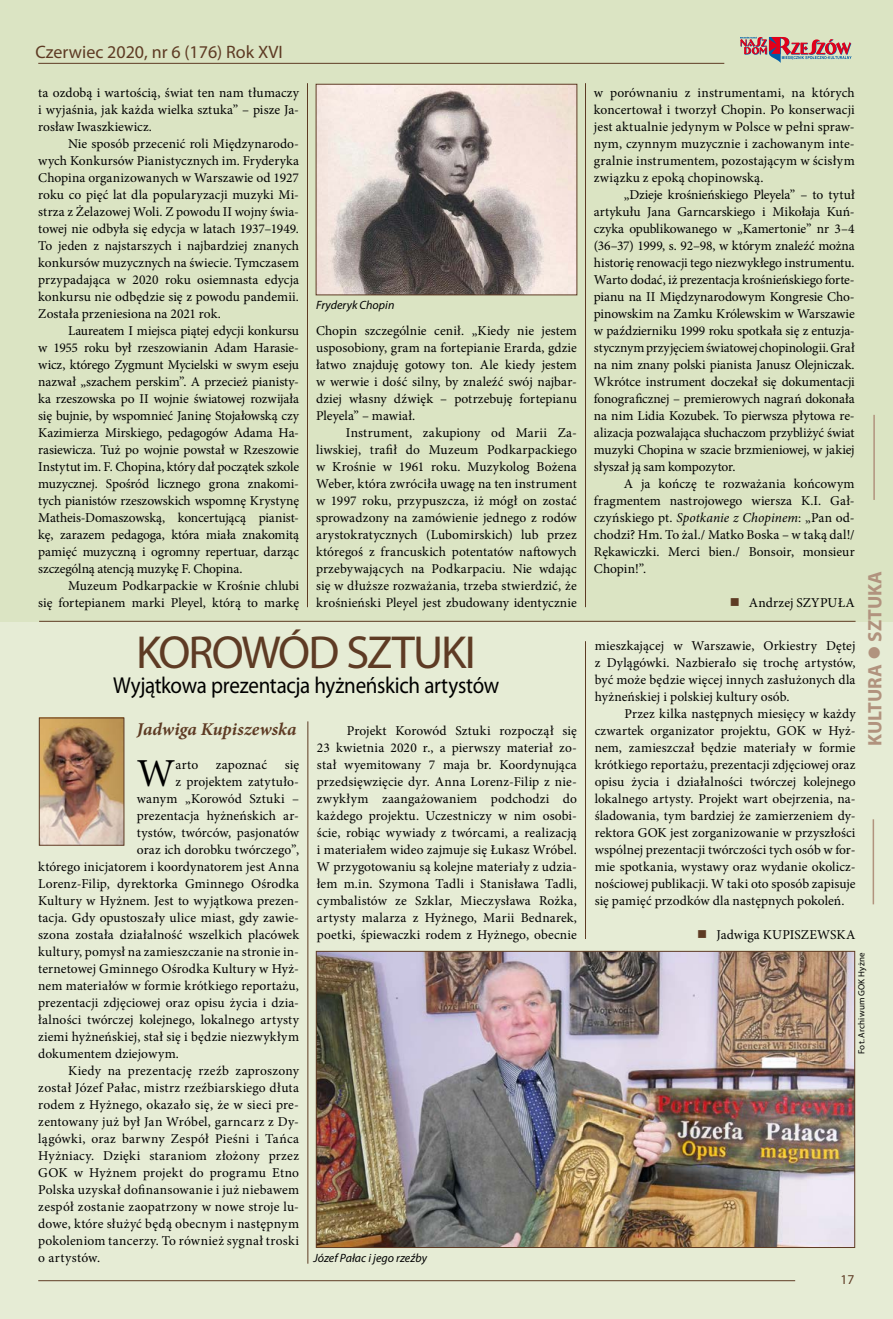
<style>
.page{position:relative;width:893px;height:1319px;background:#fff}
.page>*{position:absolute;margin:0;border:0;box-sizing:border-box;transform-origin:0 0}
.t1{font:46.5px "Myriad Pro";letter-spacing:-.04em;color:#5e3b24}
.t2{font:39.6px "Minion Pro";color:#000}
.t3{font:23.1px "Myriad Pro";letter-spacing:-.015em;color:#000;scale:.91 1}
.t4{font:700 19.5px "Myriad Pro";color:#b1937e}
.t5{font:18px "Myriad Pro";color:#5e3b24}
.t6{font:italic 700 18px "Minion Pro";letter-spacing:.005em;color:#5e3b24}
.t7{font:13.5px/17px "Minion Pro";letter-spacing:.01em;color:#000;text-align:justify}
.t8{font:13.5px "Myriad Pro";color:#5e3b24}
.t9{font:italic 12px "Myriad Pro";color:#000}
.t10{font:9px "Myriad Pro";letter-spacing:.015em;color:#000}
.s1{font-style:italic}
.s2{color:#5e3b24}
</style>
<div class="page">
<div style="left:0;top:619px;width:893px;height:699px;background:#e6ecd5"></div>
<div style="left:0;top:0;width:893px;height:621px;background:#dbe4c3"></div>
<hr style="left:307px;top:83px;width:1px;height:524px;background:#5e3b24">
<hr style="left:585px;top:83px;width:1px;height:524px;background:#5e3b24">
<hr style="left:585px;top:641px;width:1px;height:297px;background:#5e3b24">
<hr style="left:308px;top:721px;width:1px;height:542px;background:#5e3b24">
<hr style="left:38px;top:63px;width:686px;height:1px;background:#5e3b24">
<hr style="left:38px;top:1279px;width:757px;height:1px;background:#5e3b24">
<svg style="left:740px;top:37px;width:111px;height:26px"></svg>
<hr style="left:873px;top:819px;width:1px;height:85px;background:#b1937e">
<hr style="left:873px;top:415px;width:2px;height:85px;background:#b1937e">
<hr style="left:39px;top:621px;width:816px;height:1px;background:#5e3b24">
<img style="left:318px;top:86px;width:257px;height:207px">
<div style="left:316px;top:84px;width:261px;height:211px;border:1px solid #5e3b24"></div>
<img style="left:41px;top:719px;width:81px;height:124px">
<div style="left:39px;top:717px;width:85px;height:128px;border:1px solid #5e3b24"></div>
<img style="left:318px;top:953px;width:535px;height:292px">
<div style="left:316px;top:951px;width:539px;height:296px;border:1px solid #5e3b24"></div>
<h3 class="t5" style="left:35px;top:41px;width:249px">Czerwiec 2020, nr 6 (176) Rok XVI</h3>
<p class="t7" style="left:38px;top:84px;width:262px">ta ozdobą i wartością, świat ten nam tłumaczy i wyjaśnia, jak każda wielka sztuka” – pisze Ja&shy;rosław Iwaszkiewicz.</p>
<p class="t7" style="left:38px;top:135px;width:262px;text-indent:30px">Nie sposób przecenić roli Międzynarodo&shy;wych Konkursów Pianistycznych im. Fryderyka Chopina organizowanych w Warszawie od 1927 roku co pięć lat dla popularyzacji muzyki Mi&shy;strza z Żelazowej Woli. Z powodu II wojny świa&shy;towej nie odbyła się edycja w latach 1937–1949.<br>To jeden z najstarszych i najbardziej znanych konkursów muzycznych na świecie. Tymczasem przypadająca w 2020 roku osiemnasta edycja konkursu nie odbędzie się z powodu pandemii.<br>Została przeniesiona na 2021 rok.</p>
<p class="t7" style="left:38px;top:322px;width:262px;text-indent:30px">Laureatem I miejsca piątej edycji konkursu w 1955 roku był rzeszowianin Adam Harasie&shy;wicz, którego Zygmunt Mycielski w swym eseju nazwał „szachem perskim”. A przecież pianisty&shy;ka rzeszowska po II wojnie światowej rozwijała się bujnie, by wspomnieć Janinę Stojałowską czy Kazimierza Mirskiego, pedagogów Adama Ha&shy;rasiewicza. Tuż po wojnie powstał w Rzeszowie Instytut im. F. Chopina, który dał początek szkole muzycznej. Spośród licznego grona znakomi&shy;tych pianistów rzeszowskich wspomnę Krystynę Matheis-Domaszowską, koncertującą pianist&shy;kę, zarazem pedagoga, która miała znakomitą pamięć muzyczną i ogromny repertuar, darząc szczególną atencją muzykę F. Chopina.</p>
<p class="t7" style="left:38px;top:577px;width:262px;text-align:right">Muzeum Podkarpackie w Krośnie chlubi<br>się fortepianem marki Pleyel, którą to markę</p>
<p class="t9" style="left:316px;top:298px;width:80px">Fryderyk Chopin</p>
<p class="t7" style="left:316px;top:322px;width:262px">Chopin szczególnie cenił. „Kiedy nie jestem usposobiony, gram na fortepianie Erarda, gdzie łatwo znajduję gotowy ton. Ale kiedy jestem w werwie i dość silny, by znaleźć swój najbar&shy;dziej własny dźwięk – potrzebuję fortepianu Pleyela” – mawiał.</p>
<p class="t7" style="left:316px;top:424px;width:262px;text-indent:30px">Instrument, zakupiony od Marii Za&shy;liwskiej, trafił do Muzeum Podkarpackiego w Krośnie w 1961 roku. Muzykolog Bożena Weber, która zwróciła uwagę na ten instrument w 1997 roku, przypuszcza, iż mógł on zostać sprowadzony na zamówienie jednego z rodów arystokratycznych (Lubomirskich) lub przez któregoś z francuskich potentatów naftowych przebywających na Podkarpaciu. Nie wdając się w dłuższe rozważania, trzeba stwierdzić, że krośnieński Pleyel jest zbudowany identycznie</p>
<h1 class="t1" style="left:136px;top:623px;width:341px">KOROWÓD SZTUKI</h1>
<h3 class="t3" style="left:113px;top:671px;width:426px">Wyjątkowa prezentacja hyżneńskich artystów</h3>
<p class="t7" style="left:317px;top:722px;width:261px;text-indent:30px">Projekt Korowód Sztuki rozpoczął się 23 kwietnia 2020 r., a pierwszy materiał zo&shy;stał wyemitowany 7 maja br. Koordynująca przedsięwzięcie dyr. Anna Lorenz-Filip z nie&shy;zwykłym zaangażowaniem podchodzi do każdego projektu. Uczestniczy w nim osobi&shy;ście, robiąc wywiady z twórcami, a realizacją i materiałem wideo zajmuje się Łukasz Wróbel.<br>W przygotowaniu są kolejne materiały z udzia&shy;łem m.in. Szymona Tadli i Stanisława Tadli, cymbalistów ze Szklar, Mieczysława Rożka, artysty malarza z Hyżnego, Marii Bednarek, poetki, śpiewaczki rodem z Hyżnego, obecnie</p>
<h3 class="t6" style="left:137px;top:715px;width:161px">Jadwiga Kupiszewska</h3>
<h2 class="t2" style="left:137px;top:746px;width:40px">W</h2>
<p class="t7" style="left:175px;top:756px;width:24px">arto</p>
<p class="t7" style="left:216px;top:756px;width:53px">zapoznać</p>
<p class="t7" style="left:285px;top:756px;width:16px">się</p>
<p class="t7" style="left:175px;top:773px;width:125px">z projektem zatytuło-</p>
<p class="t7" style="left:137px;top:790px;width:164px">wanym „Korowód Sztuki –</p>
<p class="t7" style="left:137px;top:807px;width:164px">prezentacja hyżneńskich ar-</p>
<p class="t7" style="left:137px;top:824px;width:164px">tystów, twórców, pasjonatów</p>
<p class="t7" style="left:137px;top:841px;width:164px">oraz ich dorobku twórczego”,</p>
<p class="t7" style="left:38px;top:858px;width:262px">którego inicjatorem i koordynatorem jest Anna</p>
<p class="t7" style="left:38px;top:875px;width:262px">Lorenz-Filip, dyrektorka Gminnego Ośrodka</p>
<p class="t7" style="left:38px;top:892px;width:262px">Kultury w Hyżnem. Jest to wyjątkowa prezen-</p>
<p class="t7" style="left:38px;top:909px;width:262px">tacja. Gdy opustoszały ulice miast, gdy zawie-</p>
<p class="t7" style="left:38px;top:926px;width:262px">szona została działalność wszelkich placówek</p>
<p class="t7" style="left:38px;top:943px;width:262px">kultury, pomysł na zamieszczanie na stronie in-</p>
<p class="t7" style="left:38px;top:960px;width:262px">ternetowej Gminnego Ośrodka Kultury w Hyż-</p>
<p class="t7" style="left:38px;top:977px;width:262px">nem materiałów w formie krótkiego reportażu,</p>
<p class="t7" style="left:38px;top:994px;width:262px">prezentacji zdjęciowej oraz opisu życia i dzia-</p>
<p class="t7" style="left:38px;top:1011px;width:262px">łalności twórczej kolejnego, lokalnego artysty</p>
<p class="t7" style="left:38px;top:1028px;width:262px">ziemi hyżneńskiej, stał się i będzie niezwykłym</p>
<p class="t7" style="left:38px;top:1045px;width:142px">dokumentem dziejowym.</p>
<p class="t7" style="left:68px;top:1062px;width:233px">Kiedy na prezentację rzeźb zaproszony</p>
<p class="t7" style="left:38px;top:1079px;width:262px">został Józef Pałac, mistrz rzeźbiarskiego dłuta</p>
<p class="t7" style="left:38px;top:1096px;width:262px">rodem z Hyżnego, okazało się, że w sieci pre-</p>
<p class="t7" style="left:38px;top:1113px;width:262px">zentowany już był Jan Wróbel, garncarz z Dy-</p>
<p class="t7" style="left:38px;top:1130px;width:262px">lągówki, oraz barwny Zespół Pieśni i Tańca</p>
<p class="t7" style="left:38px;top:1147px;width:262px">Hyżniacy. Dzięki staraniom złożony przez</p>
<p class="t7" style="left:38px;top:1164px;width:262px">GOK w Hyżnem projekt do programu Etno</p>
<p class="t7" style="left:38px;top:1181px;width:262px">Polska uzyskał dofinansowanie i już niebawem</p>
<p class="t7" style="left:38px;top:1198px;width:262px">zespół zostanie zaopatrzony w nowe stroje lu-</p>
<p class="t7" style="left:38px;top:1215px;width:262px">dowe, które służyć będą obecnym i następnym</p>
<p class="t7" style="left:38px;top:1232px;width:262px">pokoleniom tancerzy. To również sygnał troski</p>
<p class="t7" style="left:38px;top:1249px;width:63px">o artystów.</p>
<p class="t9" style="left:313px;top:1250px;width:115px">Józef Pałac i jego rzeźby</p>
<p class="t7" style="left:594px;top:84px;width:262px">w porównaniu z instrumentami, na których koncertował i tworzył Chopin. Po konserwacji jest aktualnie jedynym w Polsce w pełni spraw&shy;nym, czynnym muzycznie i zachowanym inte&shy;gralnie instrumentem, pozostającym w ścisłym związku z epoką chopinowską.</p>
<p class="t7" style="left:594px;top:186px;width:262px;text-indent:30px">„Dzieje krośnieńskiego Pleyela” – to tytuł artykułu Jana Garncarskiego i Mikołaja Kuń&shy;czyka opublikowanego w „Kamertonie” nr 3–4 (36–37) 1999, s. 92–98, w którym znaleźć można historię renowacji tego niezwykłego instrumentu.<br>Warto dodać, iż prezentacja krośnieńskiego forte&shy;pianu na II Międzynarodowym Kongresie Cho&shy;pinowskim na Zamku Królewskim w Warszawie w październiku 1999 roku spotkała się z entuzja&shy;stycznym przyjęciem światowej chopinologii. Grał na nim znany polski pianista Janusz Olejniczak.<br>Wkrótce instrument doczekał się dokumentacji fonograficznej – premierowych nagrań dokonała na nim Lidia Kozubek. To pierwsza płytowa re&shy;alizacja pozwalająca słuchaczom przybliżyć świat muzyki Chopina w szacie brzmieniowej, w jakiej słyszał ją sam kompozytor.</p>
<p class="t7" style="left:594px;top:475px;width:262px;text-indent:30px">A ja kończę te rozważania końcowym fragmentem nastrojowego wiersza K.I. Gał&shy;czyńskiego pt. <span class="s1">Spotkanie z Chopinem</span>: „Pan od&shy;chodzi? Hm. To żal./ Matko Boska – w taką dal!/ Rękawiczki. Merci bien./ Bonsoir, monsieur Chopin!”.</p>
<p class="t7" style="left:730px;top:594px;width:126px"><span class="s2">■</span> Andrzej SZYPUŁA</p>
<p class="t7" style="left:595px;top:637px;width:262px">mieszkającej w Warszawie, Orkiestry Dętej z Dylągówki. Nazbierało się trochę artystów, być może będzie więcej innych zasłużonych dla hyżneńskiej i polskiej kultury osób.</p>
<p class="t7" style="left:595px;top:705px;width:262px;text-indent:30px">Przez kilka następnych miesięcy w każdy czwartek organizator projektu, GOK w Hyż&shy;nem, zamieszczał będzie materiały w formie krótkiego reportażu, prezentacji zdjęciowej oraz opisu życia i działalności twórczej kolejnego lokalnego artysty. Projekt wart obejrzenia, na&shy;śladowania, tym bardziej że zamierzeniem dy&shy;rektora GOK jest zorganizowanie w przyszłości wspólnej prezentacji twórczości tych osób w for&shy;mie spotkania, wystawy oraz wydanie okolicz&shy;nościowej publikacji. W taki oto sposób zapisuje się pamięć przodków dla następnych pokoleń.</p>
<p class="t7" style="left:697px;top:926px;width:160px"><span class="s2">■</span> Jadwiga KUPISZEWSKA</p>
<h3 class="t4" style="left:862px;top:745px;width:176px;rotate:-90deg">KULTURA ● SZTUKA</h3>
<p class="t10" style="left:856px;top:1053px;width:103px;rotate:-90deg">Fot. Archiwum GOK Hyżne</p>
<p class="t8" style="left:841px;top:1271px;width:15px">17</p>
</div>
